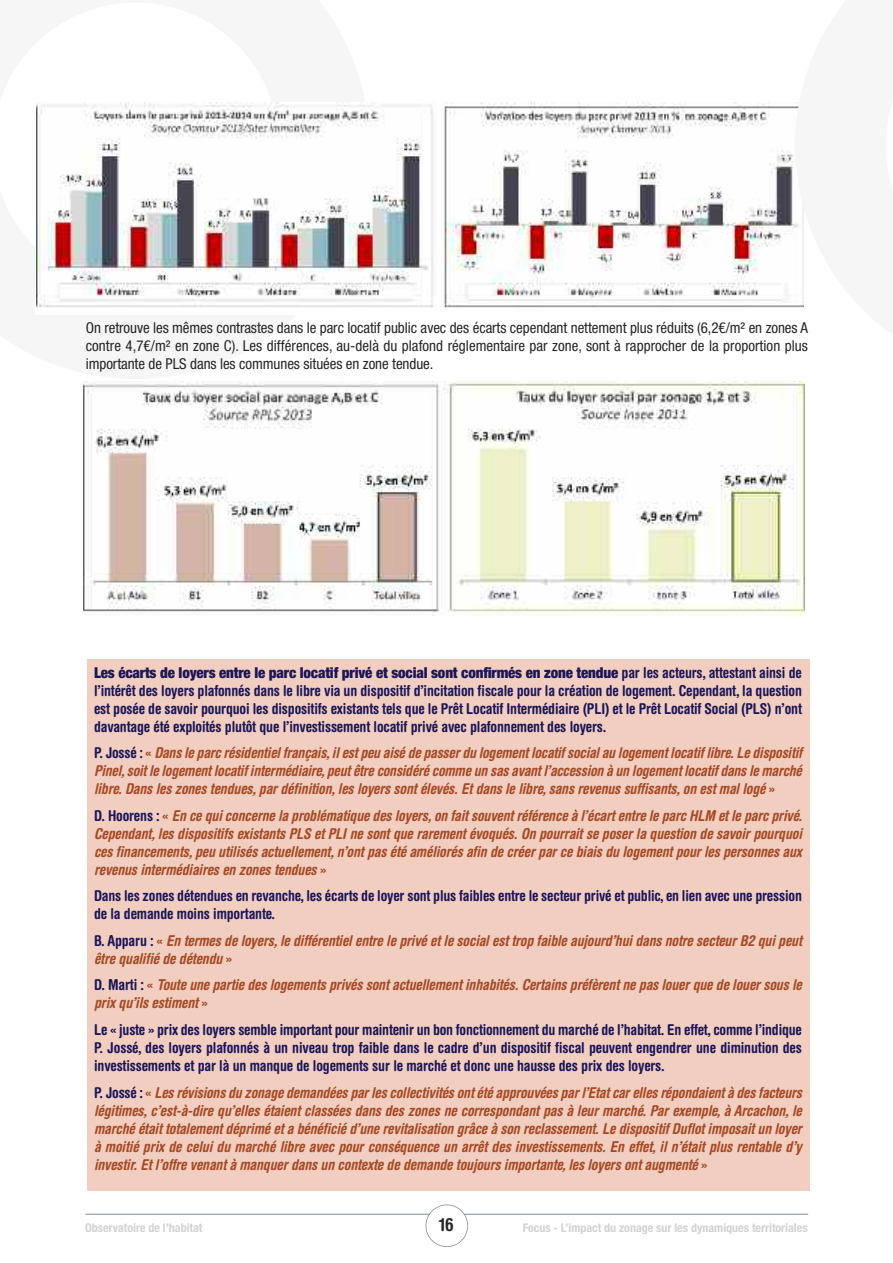
<style>
.page{position:relative;width:893px;height:1263px;background:#fff}
.page>*{position:absolute;margin:0;border:0;box-sizing:border-box;transform-origin:0 0}
.t1{font:700 condensed 18px "Helvetica Rounded LT Std";color:#272627}
.t2{font:italic 700 condensed 15px/18px "Helvetica Rounded LT Std";letter-spacing:-.01em;color:#a54a25;text-align:justify}
.t3{font:700 condensed 15px/18px "Helvetica Rounded LT Std";letter-spacing:-.01em;color:#1b1658;text-align:justify}
.t4{font:condensed 15px/18px "Helvetica Neue LT Std";letter-spacing:-.005em;color:#272627;text-align:justify}
.t5{font:900 condensed 15px "Helvetica Neue LT Std";letter-spacing:-.01em;color:#1b1658}
.t6{font:700 condensed 12px "Helvetica Neue";color:#d1d2d4}
.s1{font-family:"Helvetica Rounded LT Std";font-weight:700}
.s2{font-style:normal;color:#1b1658}
.s3{font-style:normal;color:#272627}
.s4{font-style:normal}
</style>
<div class="page">
<hr style="left:85px;top:1214px;width:723px;height:1px;background:#838d96">
<div style="left:426px;top:1205px;width:41px;height:41px;background:#fff;border-radius:50%"></div>
<div style="left:426px;top:1204px;width:42px;height:43px;border:2px solid #838d96;border-radius:50%"></div>
<img style="left:37px;top:103px;width:758px;height:205px">
<img style="left:84px;top:382px;width:720px;height:235px">
<div style="left:87px;top:659px;width:722px;height:532px;background:#f2cec0"></div>
<svg style="left:795px;top:102px;width:9px;height:206px"></svg>
<p class="t4" style="left:86px;top:320px;width:724px">On retrouve les mêmes contrastes dans le parc locatif public avec des écarts cependant nettement plus réduits (6,2€/m² en zones A contre 4,7€/m² en zone C). Les différences, au-delà du plafond réglementaire par zone, sont à rapprocher de la proportion plus importante de PLS dans les communes situées en zone tendue.</p>
<p class="t5" style="left:94px;top:667px;width:709px">Les écarts de loyers entre le parc locatif privé et social sont confirmés en zone tendue <span class="s1">par les acteurs, attestant ainsi de</span></p>
<p class="t3" style="left:94px;top:683px;width:709px">l’intérêt des loyers plafonnés dans le libre via un dispositif d’incitation fiscale pour la création de logement. Cependant, la question est posée de savoir pourquoi les dispositifs existants tels que le Prêt Locatif Intermédiaire (PLI) et le Prêt Locatif Social (PLS) n’ont davantage été exploités plutôt que l’investissement locatif privé avec plafonnement des loyers.</p>
<p class="t2" style="left:94px;top:745px;width:709px"><span class="s2">P. Jossé</span> <span class="s3">:</span> <span class="s4">«</span> Dans le parc résidentiel français, il est peu aisé de passer du logement locatif social au logement locatif libre. Le dispositif Pinel, soit le logement locatif intermédiaire, peut être considéré comme un sas avant l’accession à un logement locatif dans le marché libre. Dans les zones tendues, par définition, les loyers sont élevés. Et dans le libre, sans revenus suffisants, on est mal logé <span class="s4">»</span></p>
<p class="t2" style="left:94px;top:808px;width:709px"><span class="s2">D. Hoorens :</span> <span class="s4">«</span> En ce qui concerne la problématique des loyers, on fait souvent référence à l’écart entre le parc HLM et le parc privé.<br>Cependant, les dispositifs existants PLS et PLI ne sont que rarement évoqués. On pourrait se poser la question de savoir pourquoi ces financements, peu utilisés actuellement, n’ont pas été améliorés afin de créer par ce biais du logement pour les personnes aux revenus intermédiaires en zones tendues <span class="s4">»</span></p>
<p class="t3" style="left:94px;top:888px;width:709px">Dans les zones détendues en revanche, les écarts de loyer sont plus faibles entre le secteur privé et public, en lien avec une pression de la demande moins importante.</p>
<p class="t2" style="left:94px;top:933px;width:709px"><span class="s2">B. Apparu :</span> <span class="s4">«</span> En termes de loyers, le différentiel entre le privé et le social est trop faible aujourd’hui dans notre secteur B2 qui peut être qualifié de détendu <span class="s4">»</span></p>
<p class="t2" style="left:94px;top:978px;width:709px"><span class="s2">D. Marti :</span> <span class="s4">«</span> Toute une partie des logements privés sont actuellement inhabités. Certains préfèrent ne pas louer que de louer sous le prix qu’ils estiment <span class="s4">»</span></p>
<p class="t3" style="left:94px;top:1022px;width:709px">Le « juste » prix des loyers semble important pour maintenir un bon fonctionnement du marché de l’habitat. En effet, comme l’indique P. Jossé, des loyers plafonnés à un niveau trop faible dans le cadre d’un dispositif fiscal peuvent engendrer une diminution des investissements et par là un manque de logements sur le marché et donc une hausse des prix des loyers.</p>
<p class="t2" style="left:94px;top:1085px;width:709px"><span class="s2">P. Jossé :</span> <span class="s4">«</span> Les révisions du zonage demandées par les collectivités ont été approuvées par l’Etat car elles répondaient à des facteurs légitimes, c’est-à-dire qu’elles étaient classées dans des zones ne correspondant pas à leur marché. Par exemple, à Arcachon, le marché était totalement déprimé et a bénéficié d’une revitalisation grâce à son reclassement. Le dispositif Duflot imposait un loyer à moitié prix de celui du marché libre avec pour conséquence un arrêt des investissements. En effet, il n’était plus rentable d’y investir. Et l’offre venant à manquer dans un contexte de demande toujours importante, les loyers ont augmenté <span class="s4">»</span></p>
<p class="t6" style="left:85px;top:1218px;width:119px">Observatoire de l’habitat</p>
<p class="t1" style="left:439px;top:1218px;width:16px">16</p>
<p class="t6" style="left:523px;top:1218px;width:286px">Focus - L’impact du zonage sur les dynamiques territoriales</p>
</div>
